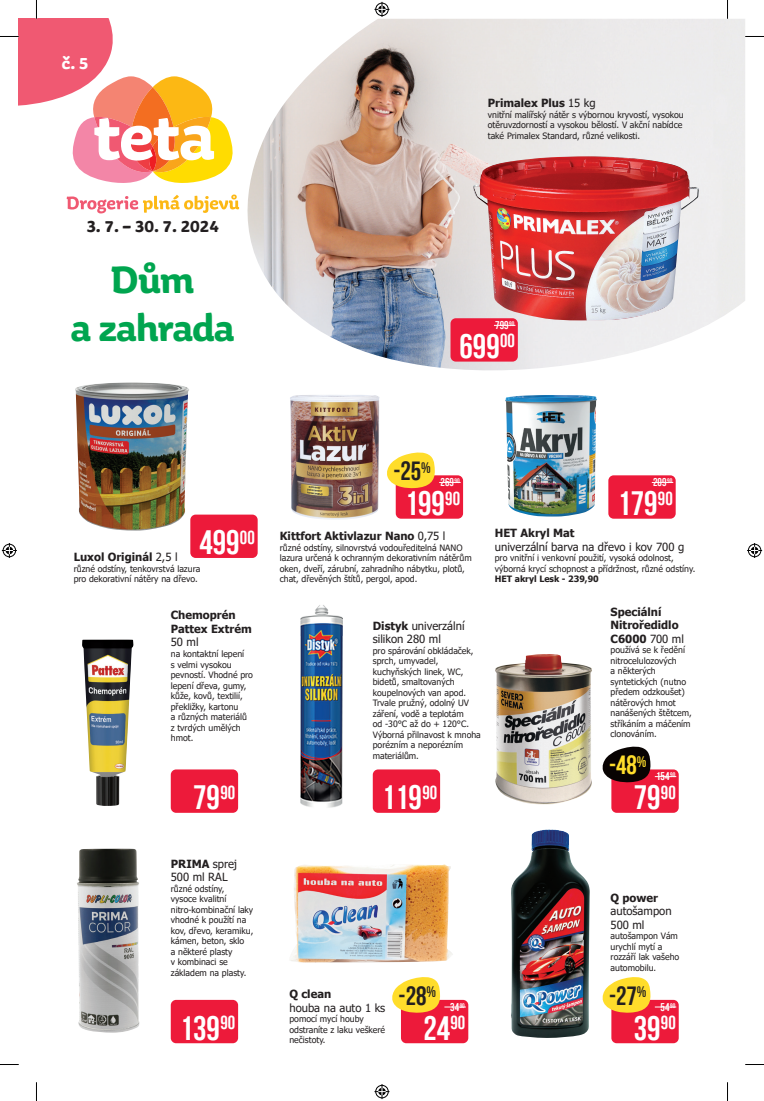
<style>
.page{position:relative;width:764px;height:1101px;background:#fff}
.page>*{position:absolute;margin:0;border:0;box-sizing:border-box;transform-origin:0 0}
.t1{font:700 40px/48px "Aniuk";letter-spacing:-.015em;color:#00a54f;text-align:center}
.t2{font:33.75px "Bebas Neue";color:#fff}
.t3{font:26.25px "Bebas Neue";color:#231f20}
.t4{font:26.25px "Bebas Neue";color:#ffdd2b}
.t5{font:700 17.5px "Aniuk";color:#231f20}
.t6{font:700 17.5px "Aniuk";color:#fff}
.t7{font:15.25px "Bebas Neue";color:#231f20}
.t8{font:15.25px "Bebas Neue";color:#ffdd2b}
.t9{font:700 11.25px/13.5px "Tahoma";color:#231f20}
.t10{font:11.25px/13.5px "Tahoma";color:#231f20}
.t11{font:11.25px "Bebas Neue";color:#fff}
.t12{font:8.75px/10.5px "Tahoma";color:#231f20}
.t13{font:700 8.75px "Tahoma";color:#231f20}
.t14{font:6.5px "Bebas Neue";color:#fff}
.s1{font-weight:400}
.s2{font-weight:700}
</style>
<div class="page">
<svg style="left:67px;top:194px;width:166px;height:19px"></svg>
<img style="left:233px;top:19px;width:512px;height:352px">
<img style="left:473px;top:156px;width:226px;height:164px">
<img style="left:75px;top:382px;width:114px;height:148px">
<img style="left:290px;top:395px;width:90px;height:125px">
<img style="left:505px;top:395px;width:92px;height:121px">
<img style="left:82px;top:639px;width:51px;height:167px">
<img style="left:495px;top:654px;width:97px;height:150px">
<img style="left:77px;top:848px;width:63px;height:184px">
<img style="left:290px;top:864px;width:163px;height:98px">
<img style="left:511px;top:829px;width:79px;height:208px">
<div style="left:611px;top:769px;width:68px;height:43px;background:#ed1a3a;border-radius:5px"></div>
<svg style="left:602px;top:746px;width:74px;height:36px"></svg>
<div style="left:396px;top:475px;width:67px;height:43px;background:#ed1a3a;border-radius:5px"></div>
<svg style="left:387px;top:452px;width:74px;height:36px"></svg>
<div style="left:190px;top:514px;width:68px;height:44px;background:#ed1a3a;border-radius:5px"></div>
<div style="left:608px;top:475px;width:68px;height:43px;background:#ed1a3a;border-radius:5px"></div>
<svg style="left:652px;top:482px;width:21px;height:1px"></svg>
<img style="left:300px;top:605px;width:43px;height:203px">
<div style="left:171px;top:999px;width:67px;height:44px;background:#ed1a3a;border-radius:5px"></div>
<div style="left:401px;top:999px;width:67px;height:44px;background:#ed1a3a;border-radius:5px"></div>
<svg style="left:392px;top:977px;width:74px;height:35px"></svg>
<div style="left:450px;top:318px;width:68px;height:43px;background:#ed1a3a;border-radius:5px"></div>
<svg style="left:494px;top:325px;width:21px;height:1px"></svg>
<div style="left:171px;top:769px;width:67px;height:43px;background:#ed1a3a;border-radius:5px"></div>
<div style="left:373px;top:769px;width:67px;height:43px;background:#ed1a3a;border-radius:5px"></div>
<div style="left:611px;top:999px;width:68px;height:44px;background:#ed1a3a;border-radius:5px"></div>
<svg style="left:602px;top:977px;width:74px;height:35px"></svg>
<svg style="left:745px;top:36px;width:19px;height:1px"></svg>
<svg style="left:0;top:1064px;width:19px;height:1px"></svg>
<svg style="left:745px;top:1064px;width:19px;height:1px"></svg>
<svg style="left:0;top:0;width:235px;height:183px"></svg>
<svg style="left:36px;top:1082px;width:1px;height:18px"></svg>
<svg style="left:727px;top:0;width:1px;height:19px"></svg>
<svg style="left:727px;top:1082px;width:1px;height:18px"></svg>
<svg style="left:374px;top:2px;width:15px;height:15px"></svg>
<svg style="left:374px;top:1084px;width:15px;height:15px"></svg>
<svg style="left:2px;top:543px;width:15px;height:15px"></svg>
<svg style="left:747px;top:543px;width:15px;height:15px"></svg>
<h3 class="t6" style="left:62px;top:53px;width:28px">č. 5</h3>
<h3 class="t5" style="left:86px;top:216px;width:134px">3. 7. – 30. 7. 2024</h3>
<h1 class="t1" style="left:70px;top:256px;width:166px">Dům<br>a zahrada</h1>
<p class="t9" style="left:488px;top:97px;width:110px">Primalex Plus <span class="s1">15 kg</span></p>
<p class="t12" style="left:488px;top:110px;width:198px">vnitřní malířský nátěr s výbornou kryvostí, vysokou otěruvzdorností a vysokou bělostí. V akční nabídce také Primalex Standard, různé velikosti.</p>
<p class="t11" style="left:495px;top:319px;width:21px">799 <sup>90</sup></p>
<h2 class="t2" style="left:460px;top:328px;width:57px">699<sup>00</sup></h2>
<h2 class="t2" style="left:199px;top:524px;width:57px">499<sup>00</sup></h2>
<p class="t9" style="left:74px;top:551px;width:105px">Luxol Originál <span class="s1">2,5 l</span></p>
<p class="t12" style="left:74px;top:564px;width:128px">různé odstíny, tenkovrstvá lazura pro dekorativní nátěry na dřevo.</p>
<p class="t9" style="left:171px;top:609px;width:82px">Chemoprén<br>Pattex Extrém</p>
<p class="t10" style="left:171px;top:636px;width:29px">50 ml</p>
<p class="t12" style="left:171px;top:649px;width:84px">na kontaktní lepení<br>s velmi vysokou pevností. Vhodné pro lepení dřeva, gumy, kůže, kovů, textilií, překližky, kartonu<br>a různých materiálů z tvrdých umělých hmot.</p>
<h3 class="t3" style="left:393px;top:457px;width:29px">-25</h3>
<h3 class="t7" style="left:421px;top:459px;width:11px">%</h3>
<p class="t11" style="left:440px;top:476px;width:15px">269</p>
<p class="t14" style="left:454px;top:477px;width:7px">90</p>
<h2 class="t2" style="left:405px;top:485px;width:57px">199<sup>90</sup></h2>
<p class="t9" style="left:280px;top:530px;width:167px">Kittfort Aktivlazur Nano <span class="s1">0,75 l</span></p>
<p class="t12" style="left:280px;top:543px;width:193px">různé odstíny, silnovrstvá vodouředitelná NANO lazura určená k ochranným dekorativním nátěrům oken, dveří, zárubní, zahradního nábytku, plotů, chat, dřevěných štítů, pergol, apod.</p>
<p class="t10" style="left:373px;top:619px;width:93px"><span class="s2">Distyk</span> univerzální silikon 280 ml</p>
<p class="t12" style="left:373px;top:646px;width:110px">pro spárování obkládaček, sprch, umyvadel, kuchyňských linek, WC, bidetů, smaltovaných koupelnových van apod.<br>Trvale pružný, odolný UV záření, vodě a teplotám<br>od -30°C až do + 120°C.<br>Výborná přilnavost k mnoha porézním a neporézním materiálům.</p>
<p class="t11" style="left:653px;top:476px;width:21px">209 <sup>90</sup></p>
<h2 class="t2" style="left:617px;top:485px;width:57px">179<sup>90</sup></h2>
<p class="t9" style="left:495px;top:527px;width:81px">HET Akryl Mat</p>
<p class="t10" style="left:495px;top:540px;width:191px">univerzální barva na dřevo i kov 700 g</p>
<p class="t12" style="left:495px;top:553px;width:202px">pro vnitřní i venkovní použití, vysoká odolnost, výborná krycí schopnost a přídržnost, různé odstíny.</p>
<p class="t13" style="left:495px;top:573px;width:106px">HET akryl Lesk - 239,90</p>
<p class="t9" style="left:610px;top:605px;width:75px">Speciální<br>Nitroředidlo<br>C6000 <span class="s1">700 ml</span></p>
<p class="t12" style="left:610px;top:645px;width:83px">používá se k ředění nitrocelulozových<br>a některých syntetických (nutno předem odzkoušet) nátěrových hmot nanášených štětcem, stříkáním a máčením clonováním.</p>
<h3 class="t4" style="left:609px;top:751px;width:29px">-48</h3>
<h3 class="t8" style="left:637px;top:753px;width:11px">%</h3>
<p class="t11" style="left:656px;top:770px;width:15px">154</p>
<p class="t14" style="left:670px;top:771px;width:7px">90</p>
<h2 class="t2" style="left:193px;top:779px;width:43px">79<sup>90</sup></h2>
<h2 class="t2" style="left:382px;top:779px;width:57px">119<sup>90</sup></h2>
<h2 class="t2" style="left:634px;top:779px;width:43px">79<sup>90</sup></h2>
<p class="t10" style="left:171px;top:857px;width:68px"><span class="s2">PRIMA</span> sprej<br>500 ml RAL</p>
<p class="t12" style="left:171px;top:884px;width:84px">různé odstíny,<br>vysoce kvalitní nitro-kombinační laky vhodné k použítí na kov, dřevo, keramiku, kámen, beton, sklo<br>a některé plasty<br>v kombinaci se základem na plasty.</p>
<p class="t9" style="left:610px;top:891px;width:49px">Q power</p>
<p class="t10" style="left:610px;top:905px;width:63px">autošampon<br>500 ml</p>
<p class="t12" style="left:610px;top:931px;width:70px">autošampon Vám urychlí mytí a rozzáří lak vašeho automobilu.</p>
<h3 class="t3" style="left:399px;top:981px;width:29px">-28</h3>
<h3 class="t7" style="left:426px;top:983px;width:11px">%</h3>
<p class="t9" style="left:289px;top:987px;width:43px">Q clean</p>
<p class="t10" style="left:289px;top:1001px;width:97px">houba na auto 1 ks</p>
<p class="t12" style="left:289px;top:1014px;width:97px">pomocí mycí houby odstraníte z laku veškeré nečistoty.</p>
<p class="t11" style="left:450px;top:1000px;width:10px">34</p>
<p class="t14" style="left:460px;top:1001px;width:7px">90</p>
<h2 class="t2" style="left:180px;top:1009px;width:57px">139<sup>90</sup></h2>
<h2 class="t2" style="left:423px;top:1009px;width:43px">24<sup>90</sup></h2>
<h3 class="t3" style="left:609px;top:981px;width:29px">-27</h3>
<h3 class="t7" style="left:637px;top:983px;width:11px">%</h3>
<p class="t14" style="left:670px;top:1001px;width:7px">90</p>
<p class="t11" style="left:661px;top:1000px;width:10px">54</p>
<h2 class="t2" style="left:634px;top:1009px;width:43px">39<sup>90</sup></h2>
</div>
